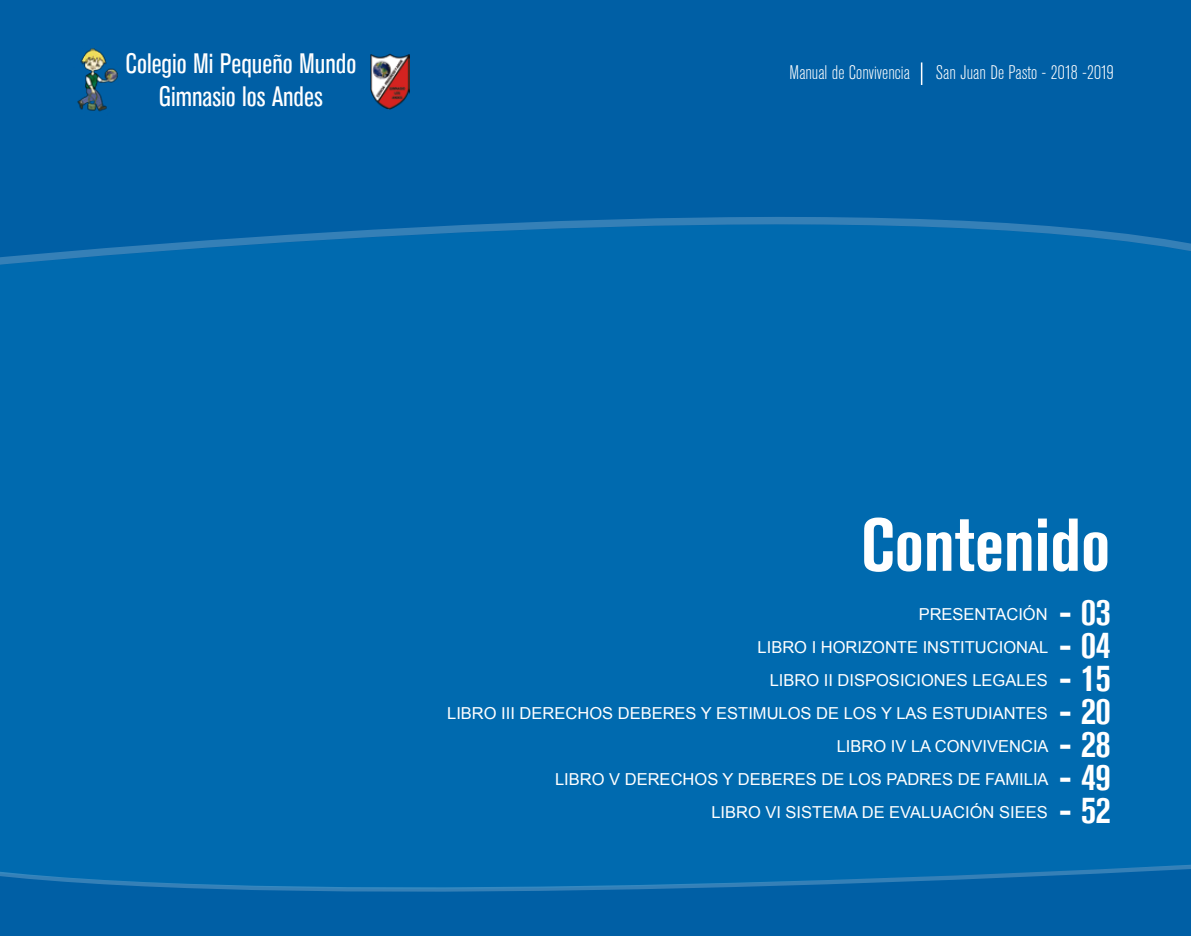
<style>
.page{position:relative;width:1191px;height:936px;background:#fff}
.page>*{position:absolute;margin:0;border:0;box-sizing:border-box;transform-origin:0 0}
.t1{font:700 condensed 73.8px "Akzidenz Grotesk BE";color:#fff}
.t2{font:700 condensed 37.5px "Akzidenz Grotesk BE";color:#fff}
.t3{font:condensed 27.9px/33.6px "Akzidenz Grotesk BE";color:#fff;text-align:center}
.t4{font:300 condensed 19.5px "Akzidenz Grotesk BE";color:#fff}
.t5{font:16.5px/33px "Arial";color:#fff;text-align:right}
</style>
<div class="page">
<div style="left:0;top:0;width:1191px;height:935px;background:#006aaf"></div>
<svg style="left:0;top:0;width:1191px;height:265px;fill:#005fa5"></svg>
<div style="left:0;top:926px;width:1191px;height:9px;background:#005fa5"></div>
<svg style="left:0;top:864px;width:1191px;height:62px;fill:#005fa5"></svg>
<svg style="left:921px;top:62px;width:1px;height:23px"></svg>
<img style="left:370px;top:54px;width:40px;height:55px">
<img style="left:74px;top:43px;width:45px;height:72px">
<h3 class="t3" style="left:125px;top:47px;width:232px">Colegio Mi Pequeño Mundo<br>Gimnasio los Andes</h3>
<p class="t4" style="left:789px;top:62px;width:122px">Manual de Convivencia</p>
<p class="t4" style="left:936px;top:62px;width:179px">San Juan De Pasto - 2018 -2019</p>
<h1 class="t1" style="left:861px;top:503px;width:251px">Contenido</h1>
<p class="t5" style="left:447px;top:597px;width:603px">PRESENTACIÓN<br>LIBRO I HORIZONTE INSTITUCIONAL<br>LIBRO II DISPOSICIONES LEGALES<br>LIBRO III DERECHOS DEBERES Y ESTIMULOS DE LOS Y LAS ESTUDIANTES LIBRO IV LA CONVIVENCIA<br>LIBRO V DERECHOS Y DEBERES DE LOS PADRES DE FAMILIA<br>LIBRO VI SISTEMA DE EVALUACIÓN SIEES</p>
<h2 class="t2" style="left:1059px;top:591px;width:53px">- 03</h2>
<h2 class="t2" style="left:1059px;top:624px;width:53px">- 04</h2>
<h2 class="t2" style="left:1059px;top:657px;width:53px">- 15</h2>
<h2 class="t2" style="left:1059px;top:690px;width:53px">- 20</h2>
<h2 class="t2" style="left:1059px;top:723px;width:53px">- 28</h2>
<h2 class="t2" style="left:1059px;top:756px;width:53px">- 49</h2>
<h2 class="t2" style="left:1059px;top:789px;width:53px">- 52</h2>
</div>
